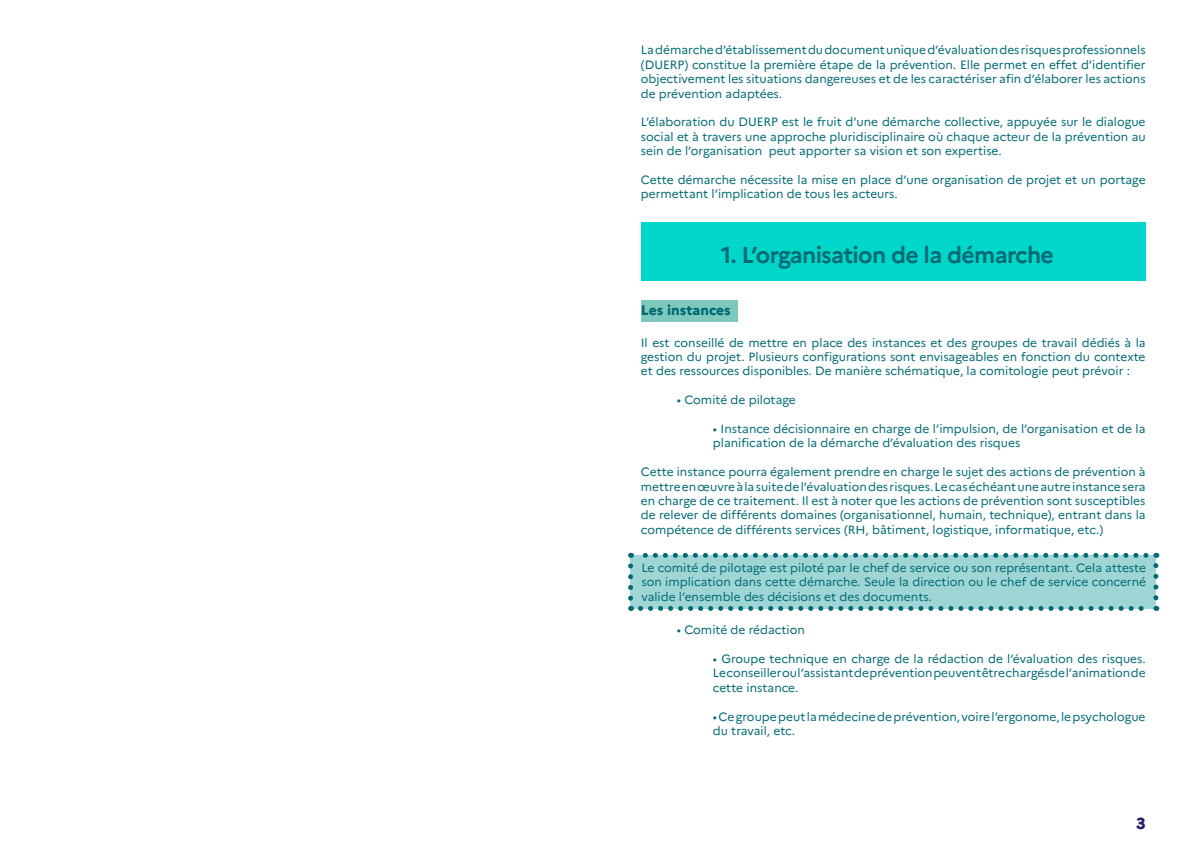
<style>
.page{position:relative;width:1191px;height:842px;background:#fff}
.page>*{position:absolute;margin:0;border:0;box-sizing:border-box;transform-origin:0 0}
.titre_page_16pt{font:700 23px "Marianne";letter-spacing:-.03em;color:#006a74}
.t1{font:800 16px "Marianne";color:#26216a}
.courant{font:800 14px "Marianne";color:#006a74}
.courant-2{font:12px/14.4px "Marianne";color:#006a74;text-align:justify}
</style>
<div class="page">
<div style="left:641px;top:301px;width:96px;height:21px;background:#7fc8bd"></div>
<div style="left:630px;top:555px;width:525px;height:53px;background:#9fd5d5"></div>
<svg style="left:628px;top:566px;width:5px;height:45px"></svg>
<svg style="left:640px;top:606px;width:516px;height:5px"></svg>
<svg style="left:1153px;top:553px;width:5px;height:45px"></svg>
<svg style="left:630px;top:553px;width:516px;height:5px"></svg>
<div style="left:641px;top:223px;width:504px;height:58px;background:#00d6c9"></div>
<p class="courant-2" style="left:641px;top:42px;width:506px">La démarche d’établissement du document unique d’évaluation des risques professionnels (DUERP) constitue la première étape de la prévention. Elle permet en effet d’identifier objectivement les situations dangereuses et de les caractériser afin d’élaborer les actions de prévention adaptées.</p>
<p class="courant-2" style="left:641px;top:114px;width:506px">L’élaboration du DUERP est le fruit d’une démarche collective, appuyée sur le dialogue social et à travers une approche pluridisciplinaire où chaque acteur de la prévention au sein de l’organisation peut apporter sa vision et son expertise.</p>
<p class="courant-2" style="left:641px;top:172px;width:506px">Cette démarche nécessite la mise en place d’une organisation de projet et un portage permettant l’implication de tous les acteurs.</p>
<p class="titre_page_16pt" style="left:721px;top:237px;width:335px">1. L’organisation de la démarche</p>
<p class="courant" style="left:641px;top:299px;width:91px">Les instances</p>
<p class="courant-2" style="left:641px;top:334px;width:506px">Il est conseillé de mettre en place des instances et des groupes de travail dédiés à la gestion du projet. Plusieurs configurations sont envisageables en fonction du contexte et des ressources disponibles. De manière schématique, la comitologie peut prévoir :</p>
<p class="courant-2" style="left:677px;top:392px;width:120px">• Comité de pilotage</p>
<p class="courant-2" style="left:713px;top:420px;width:434px">• Instance décisionnaire en charge de l’impulsion, de l’organisation et de la planification de la démarche d’évaluation des risques</p>
<p class="courant-2" style="left:641px;top:464px;width:506px">Cette instance pourra également prendre en charge le sujet des actions de prévention à mettre en œuvre à la suite de l’évaluation des risques. Le cas échéant une autre instance sera en charge de ce traitement. Il est à noter que les actions de prévention sont susceptibles de relever de différents domaines (organisationnel, humain, technique), entrant dans la compétence de différents services (RH, bâtiment, logistique, informatique, etc.)</p>
<p class="courant-2" style="left:641px;top:559px;width:506px">Le comité de pilotage est piloté par le chef de service ou son représentant. Cela atteste son implication dans cette démarche. Seule la direction ou le chef de service concerné valide l’ensemble des décisions et des documents.</p>
<p class="courant-2" style="left:677px;top:622px;width:129px">• Comité de rédaction</p>
<p class="courant-2" style="left:713px;top:650px;width:434px">• Groupe technique en charge de la rédaction de l’évaluation des risques.<br>Le conseiller ou l’assistant de prévention peuvent être chargés de l’animation de cette instance.</p>
<p class="courant-2" style="left:713px;top:708px;width:434px">• Ce groupe peut la médecine de prévention, voire l’ergonome, le psychologue du travail, etc.</p>
<h2 class="t1" style="left:1136px;top:811px;width:11px">3</h2>
</div>
